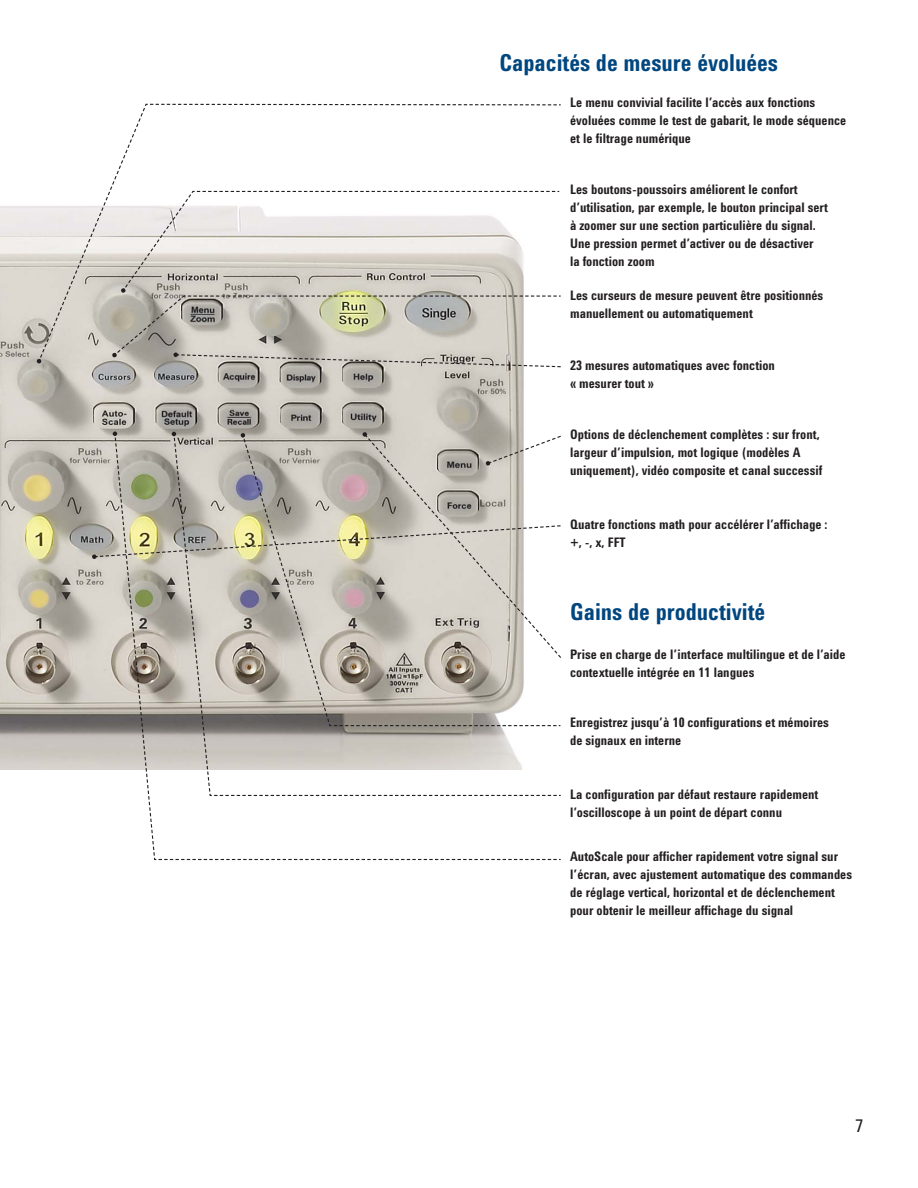
<style>
.page{position:relative;width:918px;height:1188px;background:#fff}
.page>*{position:absolute;margin:0;border:0;box-sizing:border-box;transform-origin:0 0}
.t1{font:700 24px "Agilent Condensed CFF";color:#00467f;scale:.95 1}
.t2{font:18px "Agilent Condensed CFF";color:#231f20}
.t3{font:700 13.5px/18px "Agilent Condensed CFF";color:#231f20;scale:.95 1}
</style>
<div class="page">
<img style="left:0;top:206px;width:524px;height:564px">
<svg style="left:37px;top:103px;width:524px;height:265px"></svg>
<svg style="left:92px;top:431px;width:469px;height:429px"></svg>
<h1 class="t1" style="left:500px;top:54px;width:295px">Capacités de mesure évoluées</h1>
<p class="t3" style="left:570px;top:95px;width:292px">Le menu convivial facilite l’accès aux fonctions évoluées comme le test de gabarit, le mode séquence et le filtrage numérique</p>
<p class="t3" style="left:570px;top:182px;width:273px">Les boutons-poussoirs améliorent le confort d’utilisation, par exemple, le bouton principal sert à zoomer sur une section particulière du signal.<br>Une pression permet d’activer ou de désactiver<br>la fonction zoom</p>
<p class="t3" style="left:570px;top:288px;width:268px">Les curseurs de mesure peuvent être positionnés manuellement ou automatiquement</p>
<p class="t3" style="left:570px;top:358px;width:217px">23 mesures automatiques avec fonction « mesurer tout »</p>
<p class="t3" style="left:570px;top:427px;width:267px">Options de déclenchement complètes : sur front, largeur d’impulsion, mot logique (modèles A uniquement), vidéo composite et canal successif</p>
<p class="t3" style="left:570px;top:517px;width:272px">Quatre fonctions math pour accélérer l’affichage : +, -, x, FFT</p>
<h1 class="t1" style="left:570px;top:603px;width:207px">Gains de productivité</h1>
<p class="t3" style="left:570px;top:647px;width:291px">Prise en charge de l’interface multilingue et de l’aide contextuelle intégrée en 11 langues</p>
<p class="t3" style="left:570px;top:715px;width:274px">Enregistrez jusqu’à 10 configurations et mémoires de signaux en interne</p>
<p class="t3" style="left:570px;top:786px;width:263px">La configuration par défaut restaure rapidement l’oscilloscope à un point de départ connu</p>
<p class="t3" style="left:570px;top:849px;width:298px">AutoScale pour afficher rapidement votre signal sur l’écran, avec ajustement automatique des commandes de réglage vertical, horizontal et de déclenchement pour obtenir le meilleur affichage du signal</p>
<h2 class="t2" style="left:855px;top:1119px;width:10px">7</h2>
</div>
